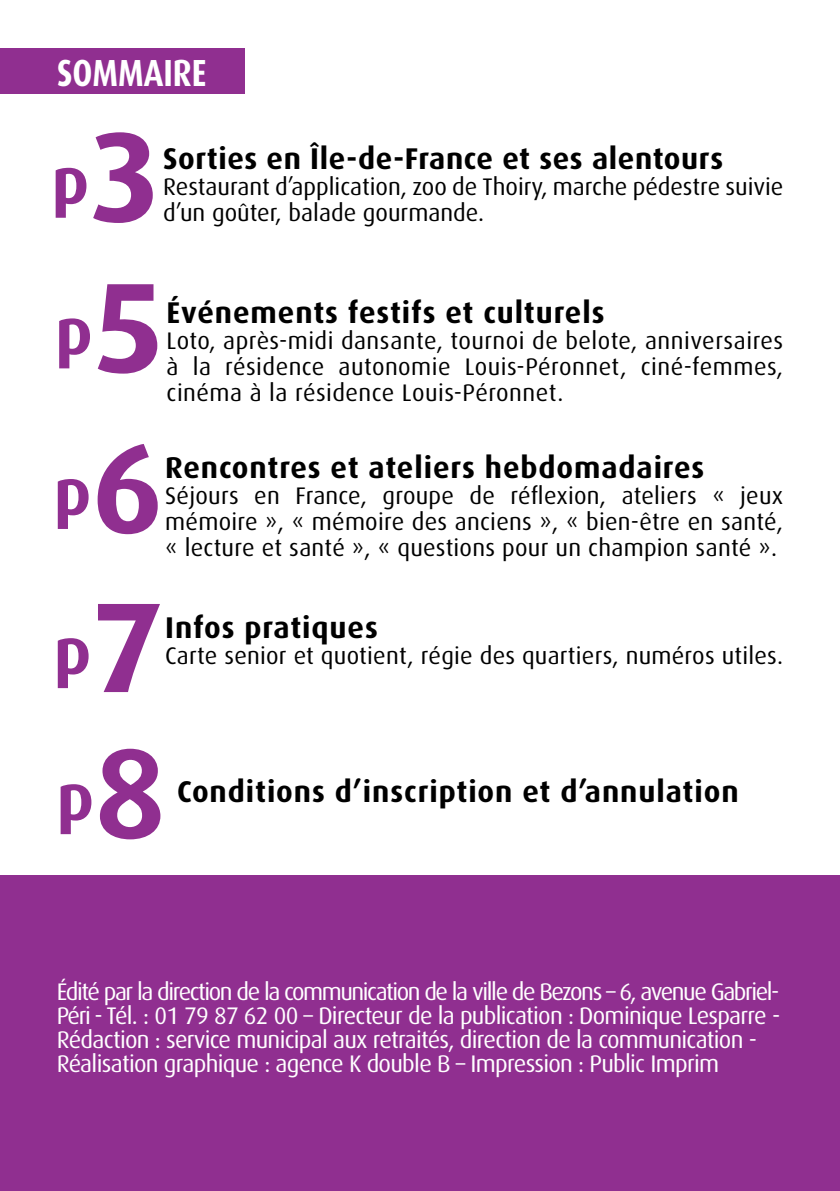
<style>
.page{position:relative;width:840px;height:1191px;background:#fff}
.page>*{position:absolute;margin:0;border:0;box-sizing:border-box;transform-origin:0 0}
.t1{font:700 65.4px "Dax";color:#902f90}
.t2{font:700 37.8px "Dax";color:#fff;scale:.85 1}
.t3{font:700 30px "Dax";letter-spacing:.03em;color:#000}
.t4{font:24px/26px "Dax";letter-spacing:.01em;color:#000;text-align:justify}
.t5{font:24px/24px "Dax";letter-spacing:-.03em;color:#fff}
.s1{font-size:128px}
</style>
<div class="page">
<div style="left:0;top:875px;width:839px;height:316px;background:#902f90"></div>
<div style="left:0;top:48px;width:244px;height:46px;background:#902f90"></div>
<h2 class="t2" style="left:57px;top:52px;width:177px">SOMMAIRE</h2>
<h1 class="t1" style="left:52px;top:144px;width:111px">p<span class="s1">3</span></h1>
<p class="t3" style="left:163px;top:142px;width:561px">Sorties en Île-de-France et ses alentours</p>
<p class="t4" style="left:163px;top:174px;width:621px">Restaurant d’application, zoo de Thoiry, marche pédestre suivie d’un goûter, balade gourmande.</p>
<h1 class="t1" style="left:55px;top:295px;width:111px">p<span class="s1">5</span></h1>
<p class="t3" style="left:166px;top:296px;width:439px">Événements festifs et culturels</p>
<p class="t4" style="left:166px;top:328px;width:617px">Loto, après-midi dansante, tournoi de belote, anniversaires à la résidence autonomie Louis-Péronnet, ciné-femmes, cinéma à la résidence Louis-Péronnet.</p>
<h1 class="t1" style="left:54px;top:455px;width:111px">p<span class="s1">6</span></h1>
<p class="t3" style="left:165px;top:451px;width:540px">Rencontres et ateliers hebdomadaires</p>
<p class="t4" style="left:165px;top:483px;width:619px">Séjours en France, groupe de réflexion, ateliers « jeux mémoire », « mémoire des anciens », « bien-être en santé, « lecture et santé », « questions pour un champion santé ».</p>
<h1 class="t1" style="left:54px;top:614px;width:111px">p<span class="s1">7</span></h1>
<p class="t3" style="left:165px;top:610px;width:214px">Infos pratiques</p>
<p class="t4" style="left:165px;top:642px;width:619px">Carte senior et quotient, régie des quartiers, numéros utiles.</p>
<h1 class="t1" style="left:57px;top:760px;width:111px">p<span class="s1">8</span></h1>
<p class="t3" style="left:177px;top:775px;width:563px">Conditions d’inscription et d’annulation</p>
<p class="t5" style="left:57px;top:979px;width:724px">Édité par la direction de la communication de la ville de Bezons – 6, avenue Gabriel-Péri - Tél. : 01 79 87 62 00 – Directeur de la publication : Dominique Lesparre - Rédaction : service municipal aux retraités, direction de la communication - Réalisation graphique : agence K double B – Impression : Public Imprim</p>
</div>
